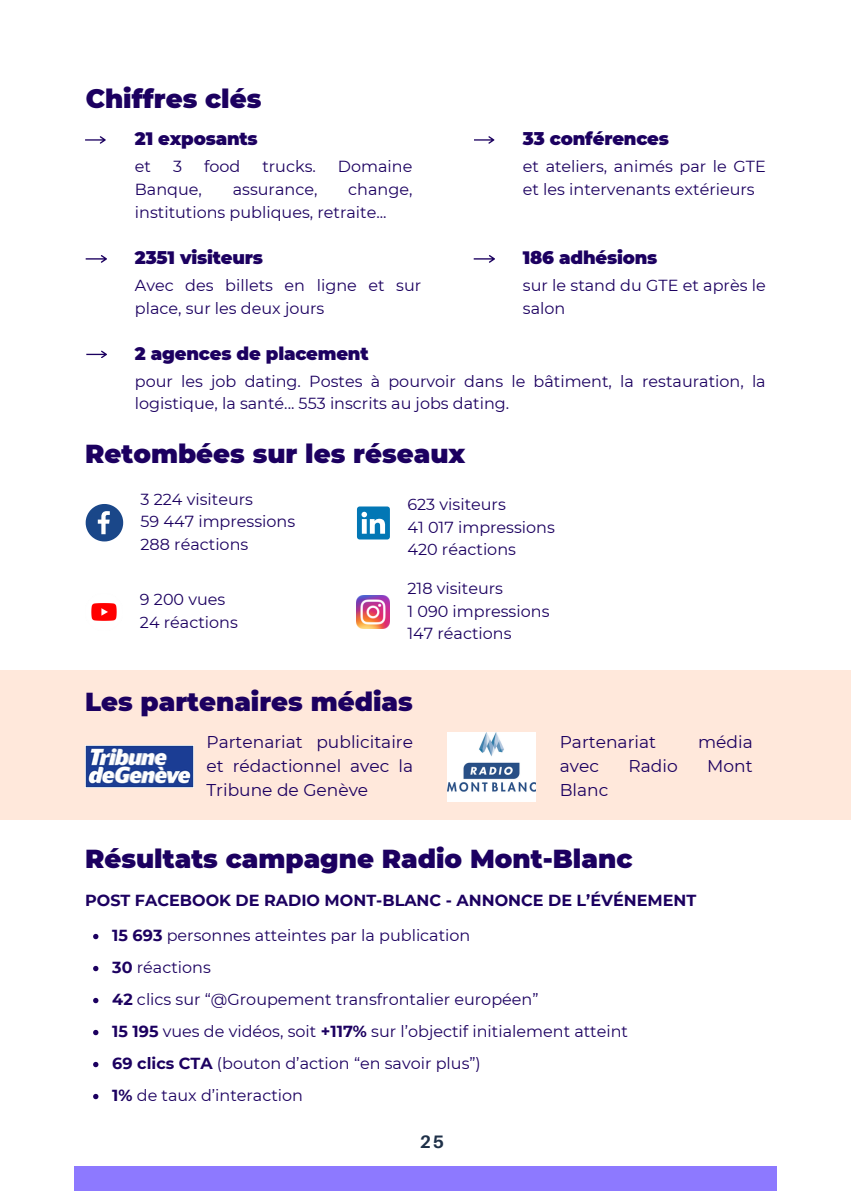
<style>
.page{position:relative;width:851px;height:1191px;background:#fff}
.page>*{position:absolute;margin:0;border:0;box-sizing:border-box;transform-origin:0 0}
.t1{font:900 26px "Montserrat";color:#1c0060}
.t2{font:900 18px "Montserrat";letter-spacing:-.01em;color:#1c0060}
.t3{font:700 18px "Aileron";color:#1e3048}
.t4{font:17px/24.2px "Montserrat";color:#1c0060;text-align:justify}
.t5{font:16px/22.6px "Montserrat";color:#1c0060}
.t6{font:700 16px "Montserrat";color:#1c0060}
.s1{font-weight:700}
</style>
<div class="page">
<svg style="left:86px;top:504px;width:37px;height:37px"></svg>
<img style="left:357px;top:596px;width:33px;height:33px">
<img style="left:91px;top:603px;width:26px;height:18px">
<svg style="left:357px;top:507px;width:33px;height:33px"></svg>
<div style="left:0;top:670px;width:850px;height:149px;background:#ffe8db"></div>
<img style="left:85px;top:746px;width:108px;height:42px">
<img style="left:447px;top:732px;width:88px;height:69px">
<svg style="left:93px;top:934px;width:5px;height:5px"></svg>
<svg style="left:93px;top:966px;width:5px;height:5px"></svg>
<svg style="left:93px;top:998px;width:5px;height:5px"></svg>
<svg style="left:93px;top:1030px;width:5px;height:5px"></svg>
<svg style="left:93px;top:1062px;width:5px;height:5px"></svg>
<svg style="left:93px;top:1094px;width:5px;height:5px"></svg>
<svg style="left:85px;top:136px;width:21px;height:8px"></svg>
<svg style="left:474px;top:136px;width:20px;height:8px"></svg>
<svg style="left:86px;top:351px;width:21px;height:7px"></svg>
<svg style="left:86px;top:255px;width:21px;height:8px"></svg>
<svg style="left:473px;top:255px;width:22px;height:8px"></svg>
<div style="left:74px;top:1166px;width:702px;height:25px;background:#8d79ff"></div>
<p class="t1" style="left:86px;top:83px;width:177px">Chiffres clés</p>
<p class="t2" style="left:135px;top:128px;width:124px">21 exposants</p>
<p class="t5" style="left:135px;top:155px;width:18px">et</p>
<p class="t5" style="left:173px;top:155px;width:11px">3</p>
<p class="t5" style="left:204px;top:155px;width:38px">food</p>
<p class="t5" style="left:262px;top:155px;width:55px">trucks.</p>
<p class="t5" style="left:338px;top:155px;width:76px">Domaine</p>
<p class="t5" style="left:135px;top:178px;width:69px">Banque,</p>
<p class="t5" style="left:233px;top:178px;width:86px">assurance,</p>
<p class="t5" style="left:135px;top:178px;width:279px;text-indent:213px">change, institutions publiques, retraite...</p>
<p class="t2" style="left:135px;top:247px;width:130px">2351 visiteurs</p>
<p class="t5" style="left:135px;top:274px;width:288px">Avec des billets en ligne et sur place, sur les deux jours</p>
<p class="t2" style="left:523px;top:128px;width:148px">33 conférences</p>
<h1 class="t5" style="left:523px;top:155px;width:244px">et ateliers, animés par le GTE et les intervenants extérieurs</h1>
<h1 class="t2" style="left:523px;top:247px;width:136px">186 adhésions</h1>
<h4 class="t5" style="left:523px;top:274px;width:244px">sur le stand du GTE et après le salon</h4>
<p class="t2" style="left:135px;top:342px;width:235px">2 agences de placement</p>
<p class="t5" style="left:135px;top:369px;width:632px">pour les job dating. Postes à pourvoir dans le bâtiment, la restauration, la logistique, la santé... 553 inscrits au jobs dating.</p>
<h1 class="t1" style="left:85px;top:438px;width:381px">Retombées sur les réseaux</h1>
<h1 class="t5" style="left:140px;top:488px;width:114px">3 224 visiteurs</h1>
<h2 class="t5" style="left:140px;top:510px;width:156px">59 447 impressions</h2>
<p class="t5" style="left:140px;top:533px;width:109px">288 réactions</p>
<p class="t5" style="left:140px;top:588px;width:87px">9 200 vues</p>
<h2 class="t5" style="left:140px;top:611px;width:99px">24 réactions</h2>
<p class="t5" style="left:407px;top:493px;width:100px">623 visiteurs</p>
<h2 class="t5" style="left:407px;top:516px;width:149px">41 017 impressions</h2>
<p class="t5" style="left:407px;top:538px;width:110px">420 réactions</p>
<h2 class="t5" style="left:407px;top:577px;width:97px">218 visiteurs</h2>
<p class="t5" style="left:407px;top:600px;width:143px">1 090 impressions</p>
<h2 class="t5" style="left:407px;top:622px;width:105px">147 réactions</h2>
<p class="t1" style="left:85px;top:686px;width:329px">Les partenaires médias</p>
<p class="t4" style="left:206px;top:729px;width:208px">Partenariat publicitaire et rédactionnel avec la Tribune de Genève</p>
<p class="t4" style="left:559px;top:729px;width:98px">Partenariat</p>
<p class="t4" style="left:698px;top:729px;width:56px">média</p>
<p class="t4" style="left:559px;top:754px;width:41px">avec</p>
<p class="t4" style="left:628px;top:754px;width:51px">Radio</p>
<p class="t4" style="left:707px;top:754px;width:47px">Mont</p>
<p class="t4" style="left:559px;top:778px;width:50px">Blanc</p>
<p class="t1" style="left:85px;top:843px;width:548px">Résultats campagne Radio Mont-Blanc</p>
<p class="t6" style="left:85px;top:890px;width:612px">POST FACEBOOK DE RADIO MONT-BLANC - ANNONCE DE L’ÉVÉNEMENT</p>
<p class="t5" style="left:112px;top:924px;width:359px"><span class="s1">15 693</span> personnes atteintes par la publication</p>
<p class="t5" style="left:112px;top:956px;width:100px"><span class="s1">30</span> réactions</p>
<p class="t5" style="left:112px;top:988px;width:427px"><span class="s1">42</span> clics sur “@Groupement transfrontalier européen”</p>
<p class="t5" style="left:112px;top:1020px;width:517px"><span class="s1">15 195</span> vues de vidéos, soit <span class="s1">+117%</span> sur l’objectif initialement atteint</p>
<p class="t5" style="left:112px;top:1052px;width:370px"><span class="s1">69 clics CTA</span> (bouton d’action “en savoir plus”)</p>
<p class="t5" style="left:112px;top:1084px;width:192px"><span class="s1">1%</span> de taux d’interaction</p>
<p class="t3" style="left:420px;top:1131px;width:26px">25</p>
</div>
